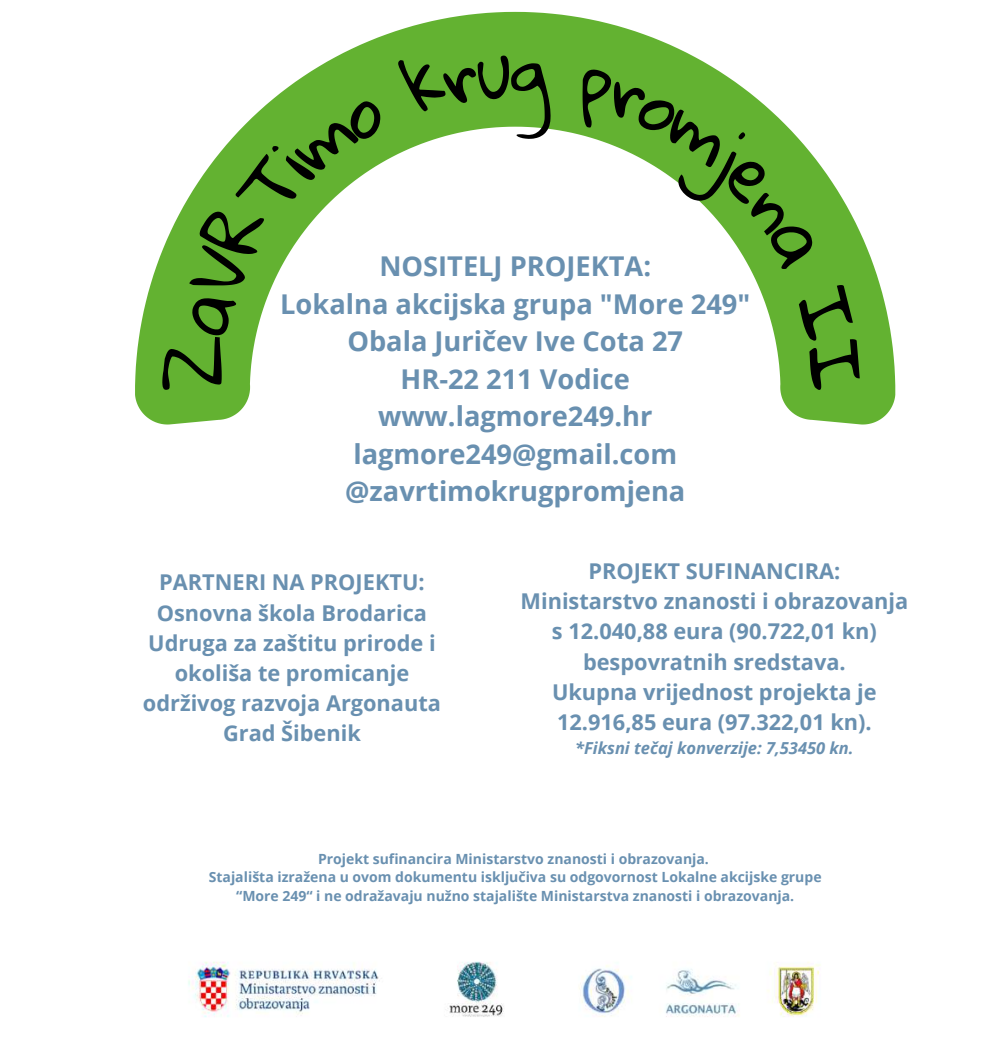
<style>
.page{position:relative;width:993px;height:1043px;background:#fff}
.page>*{position:absolute;margin:0;border:0;box-sizing:border-box;transform-origin:0 0}
.t1{font:700 27.3px/37.4px "Open Sans";color:#6990b0;text-align:center}
.t2{font:700 21.7px/30.1px "Open Sans";color:#6990b0;text-align:center}
.t3{font:italic 700 16.45px "Open Sans";color:#6990b0}
.t4{font:700 14px/18.7px "Open Sans";color:#6990b0;text-align:center}
</style>
<div class="page">
<img style="left:188px;top:961px;width:632px;height:56px">
<svg style="left:135px;top:12px;width:760px;height:412px"></svg>
<svg style="left:160px;top:97px;width:228px;height:298px"></svg>
<svg style="left:397px;top:50px;width:156px;height:90px;background:#70b842"></svg>
<svg style="left:571px;top:66px;width:248px;height:204px"></svg>
<div style="left:796px;top:284px;width:65px;height:107px;background:#63b231"></div>
<p class="t1" style="left:280px;top:247px;width:471px">NOSITELJ PROJEKTA:<br>Lokalna akcijska grupa "More 249"<br>Obala Juričev Ive Cota 27<br>HR-22 211 Vodice www.lagmore249.hr lagmore249@gmail.com @zavrtimokrugpromjena</p>
<p class="t2" style="left:143px;top:566px;width:299px">PARTNERI NA PROJEKTU:<br>Osnovna škola Brodarica<br>Udruga za zaštitu prirode i okoliša te promicanje održivog razvoja Argonauta<br>Grad Šibenik</p>
<p class="t2" style="left:520px;top:555px;width:389px">PROJEKT SUFINANCIRA:<br>Ministarstvo znanosti i obrazovanja s 12.040,88 eura (90.722,01 kn) bespovratnih sredstava.<br>Ukupna vrijednost projekta je<br>12.916,85 eura (97.322,01 kn).</p>
<p class="t3" style="left:575px;top:735px;width:280px">*Fiksni tečaj konverzije: 7,53450 kn.</p>
<p class="t4" style="left:209px;top:848px;width:614px">Projekt sufinancira Ministarstvo znanosti i obrazovanja.<br>Stajališta izražena u ovom dokumentu isključiva su odgovornost Lokalne akcijske grupe “More 249“ i ne odražavaju nužno stajalište Ministarstva znanosti i obrazovanja.</p>
</div>
